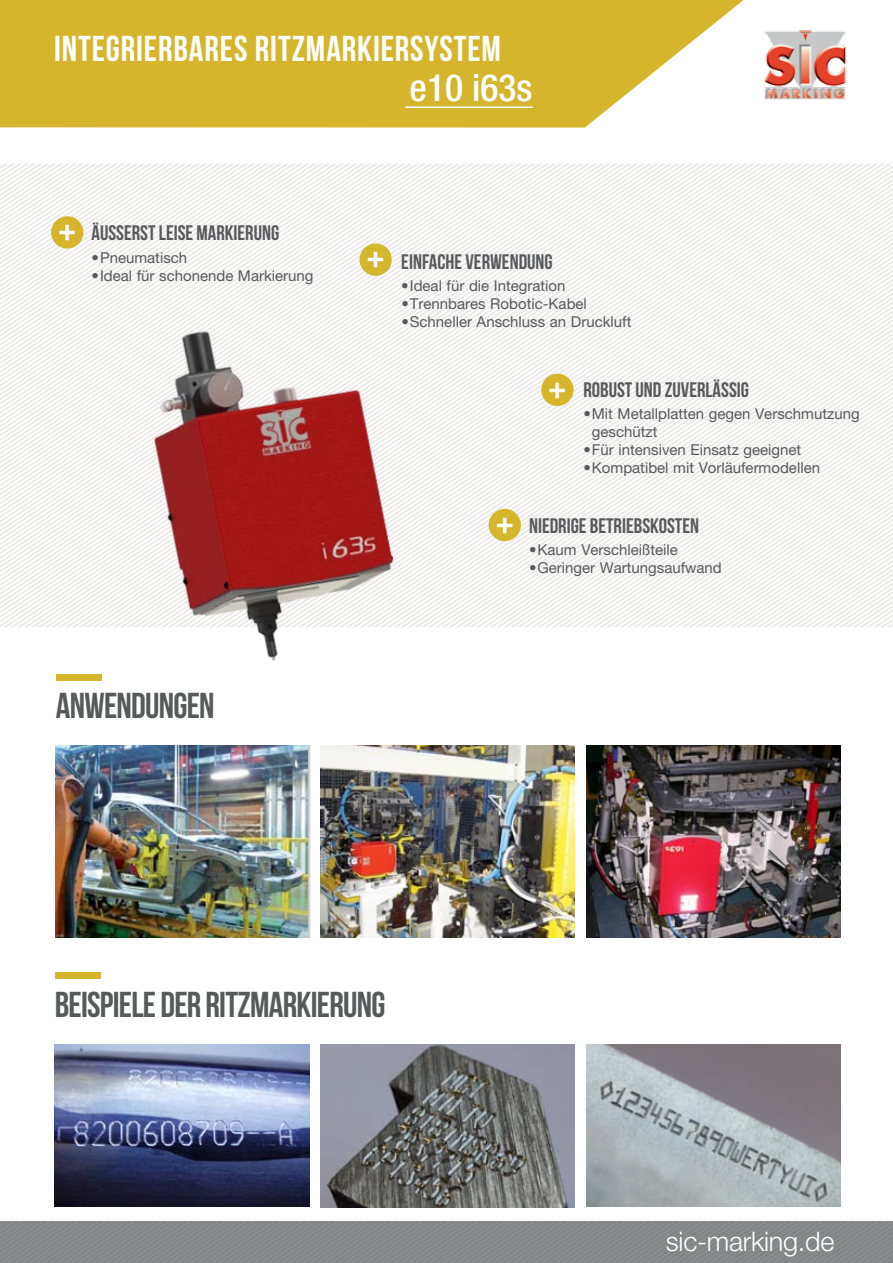
<style>
.page{position:relative;width:893px;height:1263px;background:#fff}
.page>*{position:absolute;margin:0;border:0;box-sizing:border-box;transform-origin:0 0}
.t1{font:44.4px "Bebas Neue";color:#fff}
.t2{font:500 condensed 37.5px "Helvetica Neue LT Pro";color:#fff}
.t3{font:36px "Bebas Neue";letter-spacing:-.02em;color:#58595b}
.t4{font:36px "Bebas Neue";letter-spacing:.025em;color:#fff}
.t5{font:300 27px "Helvetica Neue LT Pro";letter-spacing:-.01em;color:#fff}
.t6{font:21px "Bebas Neue";color:#58595b}
.t7{font:15px/18px "Helvetica Neue LT Pro";color:#58595b}
.s1{font-size:44.4px;color:#fff}
</style>
<div class="page">
<svg style="left:476px;top:342px;width:417px;height:285px;fill:#f4f1f1"></svg>
<svg style="left:482px;top:347px;width:411px;height:280px;fill:#f4f1f1"></svg>
<svg style="left:489px;top:352px;width:404px;height:275px;fill:#f4f1f1"></svg>
<svg style="left:496px;top:356px;width:397px;height:271px;fill:#f4f1f1"></svg>
<svg style="left:503px;top:361px;width:390px;height:266px;fill:#f4f1f1"></svg>
<svg style="left:510px;top:365px;width:383px;height:262px;fill:#f4f1f1"></svg>
<svg style="left:517px;top:370px;width:376px;height:257px;fill:#f4f1f1"></svg>
<svg style="left:523px;top:374px;width:370px;height:253px;fill:#f4f1f1"></svg>
<svg style="left:530px;top:379px;width:363px;height:248px;fill:#f4f1f1"></svg>
<svg style="left:537px;top:383px;width:356px;height:244px;fill:#f4f1f1"></svg>
<svg style="left:544px;top:388px;width:349px;height:239px;fill:#f4f1f1"></svg>
<svg style="left:551px;top:392px;width:342px;height:235px;fill:#f4f1f1"></svg>
<svg style="left:558px;top:397px;width:335px;height:230px;fill:#f4f1f1"></svg>
<svg style="left:565px;top:401px;width:328px;height:226px;fill:#f4f1f1"></svg>
<svg style="left:571px;top:406px;width:322px;height:221px;fill:#f4f1f1"></svg>
<svg style="left:578px;top:410px;width:315px;height:217px;fill:#f4f1f1"></svg>
<svg style="left:585px;top:415px;width:308px;height:212px;fill:#f4f1f1"></svg>
<svg style="left:592px;top:420px;width:301px;height:207px;fill:#f4f1f1"></svg>
<svg style="left:599px;top:424px;width:294px;height:203px;fill:#f4f1f1"></svg>
<svg style="left:606px;top:429px;width:287px;height:198px;fill:#f4f1f1"></svg>
<svg style="left:613px;top:433px;width:280px;height:194px;fill:#f4f1f1"></svg>
<svg style="left:619px;top:438px;width:274px;height:189px;fill:#f4f2f2"></svg>
<svg style="left:626px;top:442px;width:267px;height:185px;fill:#f4f1f1"></svg>
<svg style="left:633px;top:447px;width:260px;height:180px;fill:#f4f1f1"></svg>
<svg style="left:640px;top:451px;width:253px;height:176px"></svg>
<div style="left:489px;top:509px;width:32px;height:32px;background:#d5b52b;border-radius:50%"></div>
<div style="left:359px;top:243px;width:33px;height:33px;background:#d5b52b;border-radius:50%"></div>
<div style="left:541px;top:374px;width:33px;height:32px;background:#d5b52b;border-radius:50%"></div>
<div style="left:51px;top:216px;width:32px;height:33px;background:#d5b52b;border-radius:50%"></div>
<img style="left:68px;top:277px;width:408px;height:404px">
<div style="left:56px;top:674px;width:45px;height:7px;background:#d5b52b"></div>
<img style="left:586px;top:746px;width:255px;height:192px">
<img style="left:320px;top:746px;width:255px;height:192px">
<img style="left:55px;top:746px;width:252px;height:192px">
<img style="left:320px;top:1044px;width:255px;height:163px">
<img style="left:55px;top:1044px;width:254px;height:163px">
<div style="left:55px;top:973px;width:45px;height:6px;background:#d5b52b"></div>
<div style="left:0;top:1222px;width:893px;height:41px;background:#86878a"></div>
<img style="left:586px;top:1044px;width:255px;height:163px">
<img style="left:764px;top:30px;width:83px;height:70px">
<svg style="left:0;top:0;width:743px;height:128px;background:#d9bc41"></svg>
<hr style="left:405px;top:106px;width:128px;height:2px;background:#fff">
<h3 class="t4" style="left:54px;top:28px;width:449px">INTEGRIERBARES RITZMARKIERSYSTEM</h3>
<h2 class="t2" style="left:410px;top:65px;width:124px">e10 i63s</h2>
<h3 class="t6" style="left:58px;top:221px;width:222px"><span class="s1">+</span> ÄUSSERST LEISE MARKIERUNG</h3>
<p class="t7" style="left:92px;top:248px;width:97px">• Pneumatisch</p>
<p class="t7" style="left:92px;top:266px;width:224px">• Ideal für schonende Markierung</p>
<h3 class="t3" style="left:56px;top:686px;width:160px">ANWENDUNGEN</h3>
<h1 class="t1" style="left:367px;top:236px;width:19px">+</h1>
<h3 class="t6" style="left:401px;top:250px;width:153px">EINFACHE VERWENDUNG</h3>
<p class="t7" style="left:401px;top:277px;width:166px">• Ideal für die Integration</p>
<p class="t7" style="left:401px;top:295px;width:187px">• Trennbares Robotic-Kabel</p>
<p class="t7" style="left:401px;top:313px;width:232px">• Schneller Anschluss an Druckluft</p>
<h1 class="t1" style="left:496px;top:501px;width:19px">+</h1>
<h1 class="t1" style="left:549px;top:366px;width:19px">+</h1>
<h3 class="t6" style="left:583px;top:378px;width:167px">ROBUST UND ZUVERLÄSSIG</h3>
<p class="t7" style="left:592px;top:405px;width:269px;text-indent:-9px">• Mit Metallplatten gegen Verschmutzung geschützt</p>
<p class="t7" style="left:583px;top:441px;width:219px">• Für intensiven Einsatz geeignet</p>
<p class="t7" style="left:583px;top:459px;width:238px">• Kompatibel mit Vorläufermodellen</p>
<h3 class="t6" style="left:529px;top:514px;width:172px">NIEDRIGE BETRIEBSKOSTEN</h3>
<p class="t7" style="left:529px;top:541px;width:150px">• Kaum Verschleißteile</p>
<p class="t7" style="left:529px;top:559px;width:194px">• Geringer Wartungsaufwand</p>
<h3 class="t3" style="left:55px;top:984px;width:332px">BEISPIELE DER RITZMARKIERUNG</h3>
<h3 class="t5" style="left:666px;top:1224px;width:170px">sic-marking.de</h3>
</div>
